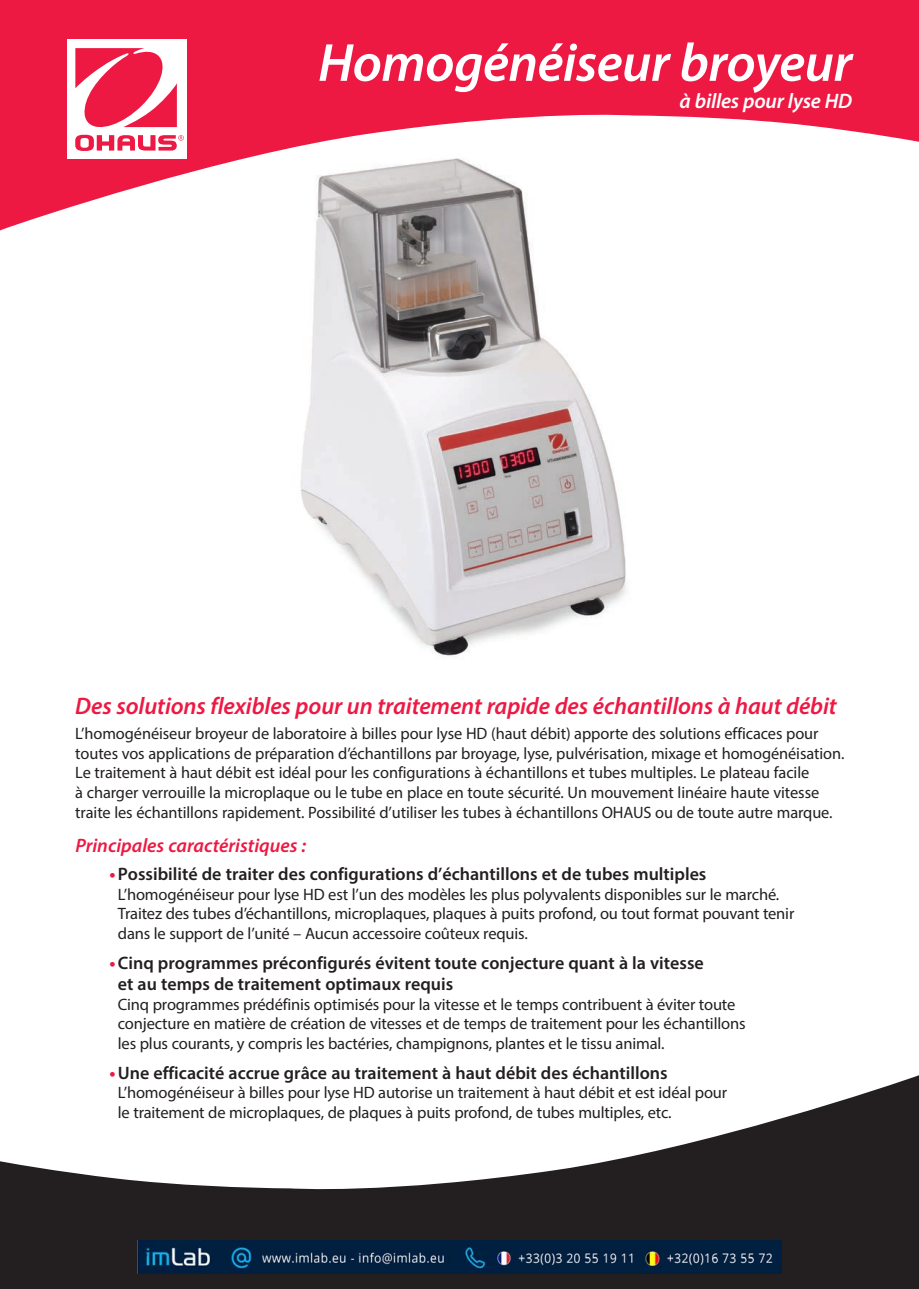
<style>
.page{position:relative;width:919px;height:1289px;background:#fff}
.page>*{position:absolute;margin:0;border:0;box-sizing:border-box;transform-origin:0 0}
.t1{font:italic 600 54px "Myriad Pro";letter-spacing:-.01em;color:#fff}
.t2{font:italic 600 24px "Myriad Pro";letter-spacing:-.005em;color:#ed1943}
.t3{font:italic 600 21px "Myriad Pro";letter-spacing:-.01em;color:#fff}
.t4{font:italic 600 19.5px "Myriad Pro";color:#ed1943}
.t5{font:600 18px/21.6px "Myriad Pro";color:#231f20}
.t6{font:16.5px/19.5px "Myriad Pro";letter-spacing:-.01em;color:#231f20}
.s1{font-weight:700;color:#ed1943}
</style>
<div class="page">
<svg style="left:0;top:0;width:918px;height:231px;fill:#ed1943"></svg>
<div style="left:67px;top:40px;width:120px;height:119px;background:#fff"></div>
<svg style="left:75px;top:48px;width:109px;height:103px"></svg>
<svg style="left:0;top:1075px;width:918px;height:213px;fill:#231f20"></svg>
<img style="left:282px;top:154px;width:349px;height:504px">
<img style="left:138px;top:1240px;width:643px;height:33px">
<h1 class="t1" style="left:318px;top:28px;width:535px">Homogénéiseur broyeur</h1>
<p class="t3" style="left:679px;top:87px;width:174px">à billes pour lyse HD</p>
<h2 class="t2" style="left:75px;top:690px;width:763px">Des solutions flexibles pour un traitement rapide des échantillons à haut débit</h2>
<p class="t6" style="left:75px;top:724px;width:770px">L’homogénéiseur broyeur de laboratoire à billes pour lyse HD (haut débit) apporte des solutions efficaces pour toutes vos applications de préparation d’échantillons par broyage, lyse, pulvérisation, mixage et homogénéisation.<br>Le traitement à haut débit est idéal pour les configurations à échantillons et tubes multiples. Le plateau facile<br>à charger verrouille la microplaque ou le tube en place en toute sécurité. Un mouvement linéaire haute vitesse traite les échantillons rapidement. Possibilité d’utiliser les tubes à échantillons OHAUS ou de toute autre marque.</p>
<p class="t4" style="left:75px;top:833px;width:232px">Principales caractéristiques :</p>
<p class="t5" style="left:109px;top:862px;width:598px"><span class="s1">•</span> Possibilité de traiter des configurations d’échantillons et de tubes multiples</p>
<p class="t6" style="left:118px;top:884px;width:678px">L’homogénéiseur pour lyse HD est l’un des modèles les plus polyvalents disponibles sur le marché.<br>Traitez des tubes d’échantillons, microplaques, plaques à puits profond, ou tout format pouvant tenir dans le support de l’unité – Aucun accessoire coûteux requis.</p>
<p class="t5" style="left:118px;top:951px;width:587px;text-indent:-8px"><span class="s1">•</span> Cinq programmes préconfigurés évitent toute conjecture quant à la vitesse et au temps de traitement optimaux requis</p>
<p class="t6" style="left:118px;top:994px;width:629px">Cinq programmes prédéfinis optimisés pour la vitesse et le temps contribuent à éviter toute conjecture en matière de création de vitesses et de temps de traitement pour les échantillons les plus courants, y compris les bactéries, champignons, plantes et le tissu animal.</p>
<p class="t5" style="left:109px;top:1061px;width:559px"><span class="s1">•</span> Une efficacité accrue grâce au traitement à haut débit des échantillons</p>
<p class="t6" style="left:118px;top:1082px;width:610px">L’homogénéiseur à billes pour lyse HD autorise un traitement à haut débit et est idéal pour le traitement de microplaques, de plaques à puits profond, de tubes multiples, etc.</p>
</div>
